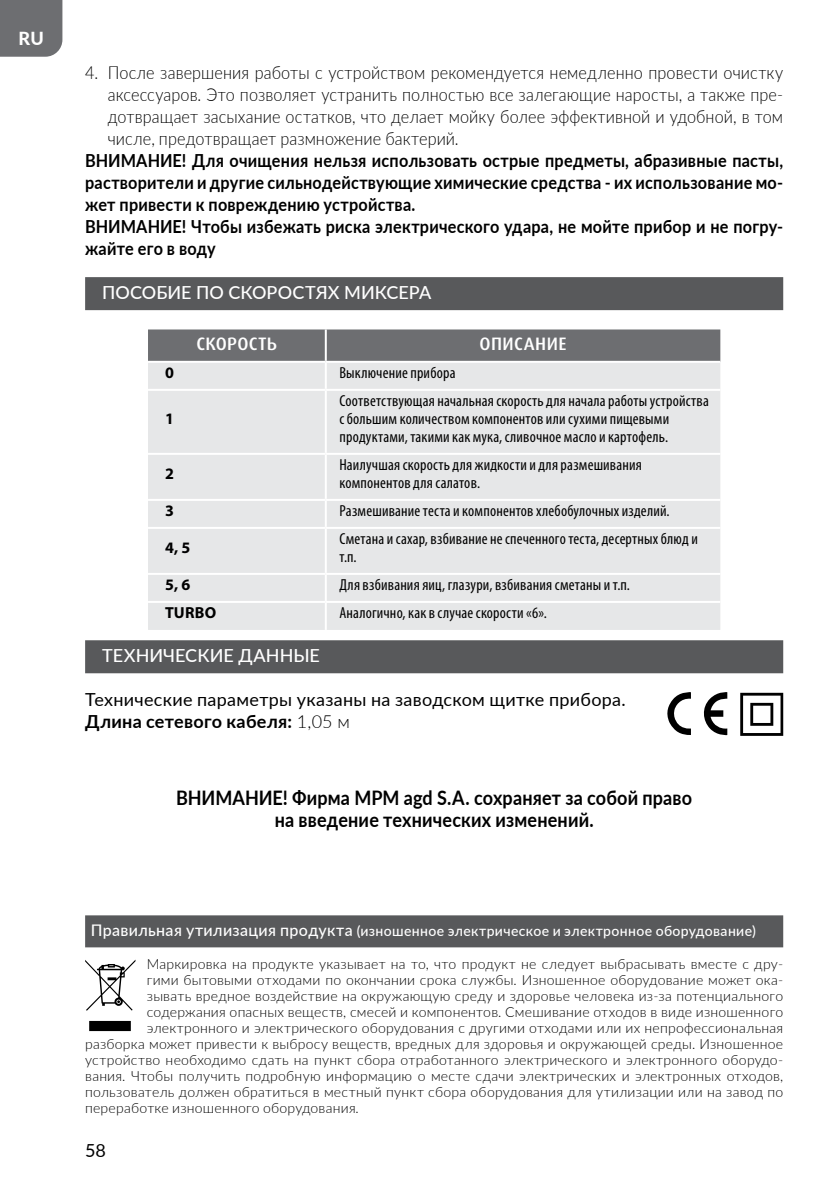
<style>
.page{position:relative;width:840px;height:1191px;background:#fff}
.page>*{position:absolute;margin:0;border:0;box-sizing:border-box;transform-origin:0 0}
.t1{font:700 20px/22px "Lato";letter-spacing:.01em;color:#000;text-align:center;scale:.9 1}
.t2{font:700 18px/22px "Lato";letter-spacing:.015em;color:#000;scale:.9 1}
.t3{font:300 18px/22px "Lato";letter-spacing:.005em;color:#000;text-align:justify;scale:.9 1}
.t4{font:18px/22px "Lato";letter-spacing:.015em;color:#000}
.t5{font:500 18px "Lato";color:#fff}
.t6{font:500 18px "Dax Pro";letter-spacing:.02em;color:#fff}
.t7{font:800 18px "Lato";color:#fff}
.t8{font:condensed 16px/18px "Myriad Pro";letter-spacing:.01em;color:#000}
.t9{font:700 16px "Myriad Pro";letter-spacing:.015em;color:#000}
.t10{font:300 14px "Lato";letter-spacing:.015em;color:#000}
.t11{font:500 14px "Lato";letter-spacing:.025em;color:#fff}
.s1{font-weight:700}
.s2{font-weight:300}
.s3{font-size:16px}
</style>
<div class="page">
<div style="left:0;top:0;width:62px;height:57px;background:#6d6e71"></div>
<div style="left:85px;top:277px;width:697px;height:33px;background:#58595b"></div>
<div style="left:85px;top:640px;width:697px;height:33px;background:#58595b"></div>
<div style="left:148px;top:329px;width:572px;height:32px;background:#6d6e71"></div>
<div style="left:148px;top:363px;width:572px;height:267px;background:#e6e7e8"></div>
<hr style="left:324px;top:329px;width:2px;height:32px;background:#fff">
<hr style="left:324px;top:363px;width:2px;height:26px;background:#fff">
<hr style="left:148px;top:389px;width:177px;height:2px;background:#fff">
<hr style="left:325px;top:389px;width:395px;height:2px;background:#fff">
<hr style="left:324px;top:391px;width:2px;height:62px;background:#fff">
<hr style="left:148px;top:453px;width:177px;height:2px;background:#fff">
<hr style="left:325px;top:453px;width:395px;height:2px;background:#fff">
<hr style="left:324px;top:455px;width:2px;height:44px;background:#fff">
<hr style="left:148px;top:499px;width:177px;height:2px;background:#fff">
<hr style="left:325px;top:499px;width:395px;height:2px;background:#fff">
<hr style="left:324px;top:501px;width:2px;height:26px;background:#fff">
<hr style="left:148px;top:527px;width:177px;height:2px;background:#fff">
<hr style="left:325px;top:527px;width:395px;height:2px;background:#fff">
<hr style="left:324px;top:529px;width:2px;height:44px;background:#fff">
<hr style="left:148px;top:573px;width:177px;height:2px;background:#fff">
<hr style="left:325px;top:573px;width:395px;height:2px;background:#fff">
<hr style="left:324px;top:575px;width:2px;height:26px;background:#fff">
<hr style="left:148px;top:601px;width:177px;height:2px;background:#fff">
<hr style="left:325px;top:601px;width:395px;height:2px;background:#fff">
<hr style="left:324px;top:603px;width:2px;height:27px;background:#fff">
<svg style="left:667px;top:692px;width:23px;height:43px"></svg>
<svg style="left:703px;top:692px;width:24px;height:44px"></svg>
<svg style="left:740px;top:693px;width:42px;height:43px"></svg>
<div style="left:85px;top:915px;width:697px;height:32px;background:#58595b"></div>
<svg style="left:85px;top:960px;width:50px;height:71px"></svg>
<p class="t7" style="left:19px;top:25px;width:27px">RU</p>
<p class="t3" style="left:108px;top:61px;width:751px;text-indent:-23px">4. После завершения работы с устройством рекомендуется немедленно провести очистку аксессуаров. Это позволяет устранить полностью все залегающие наросты, а также пре&shy;дотвращает засыхание остатков, что делает мойку более эффективной и удобной, в том числе, предотвращает размножение бактерий.</p>
<p class="t2" style="left:85px;top:148px;width:776px">ВНИМАНИЕ! Для очищения нельзя использовать острые предметы, абразивные пасты, растворители и другие сильнодействующие химические средства - их использование мо&shy;жет привести к повреждению устройства.<br>ВНИМАНИЕ! Чтобы избежать риска электрического удара, не мойте прибор и не погру&shy;жайте его в воду</p>
<p class="t5" style="left:102px;top:279px;width:330px">ПОСОБИЕ ПО СКОРОСТЯХ МИКСЕРА</p>
<p class="t6" style="left:196px;top:332px;width:82px">СКОРОСТЬ</p>
<p class="t6" style="left:479px;top:332px;width:88px">ОПИСАНИЕ</p>
<p class="t9" style="left:165px;top:363px;width:10px">0</p>
<p class="t8" style="left:339px;top:364px;width:118px">Выключение прибора</p>
<p class="t9" style="left:165px;top:409px;width:10px">1</p>
<p class="t8" style="left:339px;top:392px;width:371px">Соответствующая начальная скорость для начала работы устройства с большим количеством компонентов или сухими пищевыми продуктами, такими как мука, сливочное масло и картофель.</p>
<p class="t9" style="left:165px;top:464px;width:10px">2</p>
<p class="t8" style="left:339px;top:456px;width:304px">Наилучшая скорость для жидкости и для размешивания компонентов для салатов.</p>
<p class="t9" style="left:165px;top:501px;width:10px">3</p>
<p class="t8" style="left:339px;top:502px;width:331px">Размешивание теста и компонентов хлебобулочных изделий.</p>
<p class="t9" style="left:165px;top:538px;width:27px">4, 5</p>
<p class="t8" style="left:339px;top:530px;width:360px">Сметана и сахар, взбивание не спеченного теста, десертных блюд и т.п.</p>
<p class="t9" style="left:165px;top:575px;width:27px">5, 6</p>
<p class="t8" style="left:339px;top:576px;width:292px">Для взбивания яиц, глазури, взбивания сметаны и т.п.</p>
<p class="t9" style="left:165px;top:604px;width:53px">TURBO</p>
<p class="t8" style="left:339px;top:604px;width:209px">Аналогично, как в случае скорости «6».</p>
<p class="t5" style="left:102px;top:642px;width:219px">ТЕХНИЧЕСКИЕ ДАННЫЕ</p>
<p class="t4" style="left:85px;top:687px;width:541px">Технические параметры указаны на заводском щитке прибора.<br><span class="s1">Длина сетевого кабеля:</span> <span class="s2">1,05 м</span></p>
<h1 class="t1" style="left:176px;top:786px;width:574px">ВНИМАНИЕ! Фирма MPM agd S.A. сохраняет за собой право на введение технических изменений.</h1>
<p class="t11" style="left:91px;top:921px;width:666px"><span class="s3">Правильная утилизация продукта</span> (изношенное электрическое и электронное оборудование)</p>
<p class="t10" style="left:147px;top:954px;width:637px">Маркировка на продукте указывает на то, что продукт не следует выбрасывать вместе с дру-</p>
<p class="t10" style="left:147px;top:970px;width:637px">гими бытовыми отходами по окончании срока службы. Изношенное оборудование может ока-</p>
<p class="t10" style="left:147px;top:986px;width:637px">зывать вредное воздействие на окружающую среду и здоровье человека из-за потенциального</p>
<p class="t10" style="left:147px;top:1002px;width:637px">содержания опасных веществ, смесей и компонентов. Смешивание отходов в виде изношенного</p>
<p class="t10" style="left:147px;top:1018px;width:637px">электронного и электрического оборудования с другими отходами или их непрофессиональная</p>
<p class="t10" style="left:85px;top:1034px;width:699px">разборка может привести к выбросу веществ, вредных для здоровья и окружающей среды. Изношенное</p>
<p class="t10" style="left:85px;top:1050px;width:699px">устройство необходимо сдать на пункт сбора отработанного электрического и электронного оборудо-</p>
<p class="t10" style="left:85px;top:1066px;width:699px">вания. Чтобы получить подробную информацию о месте сдачи электрических и электронных отходов,</p>
<p class="t10" style="left:85px;top:1082px;width:699px">пользователь должен обратиться в местный пункт сбора оборудования для утилизации или на завод по</p>
<p class="t10" style="left:85px;top:1098px;width:275px">переработке изношенного оборудования.</p>
<p class="t4" style="left:85px;top:1138px;width:22px">58</p>
</div>
